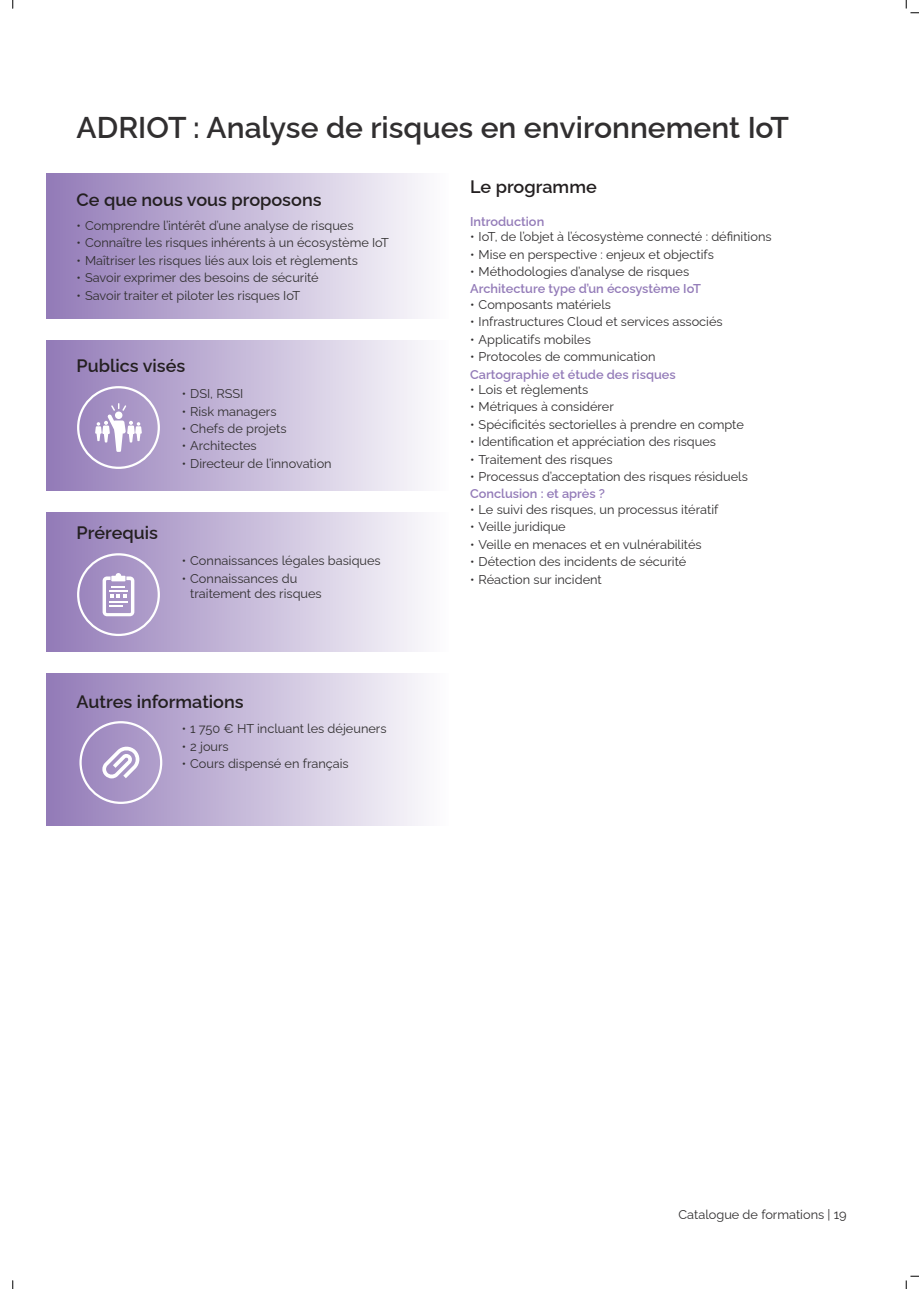
<style>
.page{position:relative;width:919px;height:1289px;background:#fff}
.page>*{position:absolute;margin:0;border:0;box-sizing:border-box;transform-origin:0 0}
.t1{font:600 30px "Raleway";color:#312f30}
.t2{font:600 18px "Raleway";color:#231f20}
.t3{font:12.75px/15.3px "Raleway";color:#312f30}
.t4{font:600 12.75px "Raleway";color:#937bb8}
</style>
<div class="page">
<div style="left:47px;top:340px;width:402px;height:151px;background:linear-gradient(to right,#947db9,#fdfcfd)"></div>
<div style="left:47px;top:512px;width:402px;height:139px;background:linear-gradient(to right,#947db9,#fdfcfd)"></div>
<div style="left:47px;top:673px;width:402px;height:153px;background:linear-gradient(to right,#947cb9,#fdfcfd)"></div>
<div style="left:47px;top:173px;width:402px;height:146px;background:linear-gradient(to right,#937ab7,#fdfdfe)"></div>
<div style="left:77px;top:386px;width:83px;height:83px;border:2px solid #fff;border-radius:50%"></div>
<svg style="left:95px;top:403px;width:47px;height:49px"></svg>
<div style="left:77px;top:553px;width:83px;height:83px;border:2px solid #fff;border-radius:50%"></div>
<svg style="left:103px;top:573px;width:31px;height:43px"></svg>
<div style="left:79px;top:721px;width:83px;height:83px;border:2px solid #fff;border-radius:50%"></div>
<svg style="left:102px;top:745px;width:37px;height:33px"></svg>
<svg style="left:12px;top:0;width:2px;height:9px"></svg>
<svg style="left:12px;top:1280px;width:2px;height:8px"></svg>
<svg style="left:905px;top:0;width:13px;height:14px"></svg>
<svg style="left:905px;top:1275px;width:13px;height:13px"></svg>
<h1 class="t1" style="left:77px;top:103px;width:713px">ADRIOT : Analyse de risques en environnement IoT</h1>
<h2 class="t2" style="left:77px;top:186px;width:246px">Ce que nous vous proposons</h2>
<p class="t3" style="left:77px;top:216px;width:278px">• Comprendre l’intérêt d’une analyse de risques</p>
<p class="t3" style="left:77px;top:234px;width:314px">• Connaître les risques inhérents à un écosystème IoT</p>
<p class="t3" style="left:77px;top:251px;width:283px">• Maîtriser les risques liés aux lois et règlements</p>
<p class="t3" style="left:77px;top:268px;width:244px">• Savoir exprimer des besoins de sécurité</p>
<p class="t3" style="left:77px;top:286px;width:225px">• Savoir traiter et piloter les risques IoT</p>
<h2 class="t2" style="left:77px;top:351px;width:110px">Publics visés</h2>
<h2 class="t2" style="left:77px;top:518px;width:83px">Prérequis</h2>
<p class="t3" style="left:182px;top:384px;width:63px">• DSI, RSSI</p>
<p class="t3" style="left:182px;top:402px;width:96px">• Risk managers</p>
<p class="t3" style="left:182px;top:419px;width:106px">• Chefs de projets</p>
<p class="t3" style="left:182px;top:437px;width:77px">• Architectes</p>
<p class="t3" style="left:182px;top:454px;width:151px">• Directeur de l’innovation</p>
<p class="t3" style="left:182px;top:551px;width:200px">• Connaissances légales basiques</p>
<p class="t3" style="left:190px;top:569px;width:133px;text-indent:-9px">• Connaissances du traitement des risques</p>
<h2 class="t2" style="left:77px;top:687px;width:169px">Autres informations</h2>
<p class="t3" style="left:182px;top:719px;width:206px">• 1 750 € HT incluant les déjeuners</p>
<p class="t3" style="left:182px;top:737px;width:49px">• 2 jours</p>
<p class="t3" style="left:182px;top:754px;width:168px">• Cours dispensé en français</p>
<h2 class="t2" style="left:470px;top:172px;width:128px">Le programme</h2>
<p class="t4" style="left:470px;top:211px;width:76px">Introduction</p>
<p class="t3" style="left:470px;top:227px;width:303px">• IoT, de l’objet à l’écosystème connecté : définitions</p>
<p class="t3" style="left:470px;top:245px;width:245px">• Mise en perspective : enjeux et objectifs</p>
<p class="t3" style="left:470px;top:262px;width:220px">• Méthodologies d’analyse de risques</p>
<p class="t4" style="left:470px;top:279px;width:232px">Architecture type d’un écosystème IoT</p>
<p class="t3" style="left:470px;top:295px;width:142px">• Composants matériels</p>
<p class="t3" style="left:470px;top:312px;width:254px">• Infrastructures Cloud et services associés</p>
<p class="t3" style="left:470px;top:330px;width:122px">• Applicatifs mobiles</p>
<p class="t3" style="left:470px;top:347px;width:187px">• Protocoles de communication</p>
<p class="t4" style="left:470px;top:364px;width:207px">Cartographie et étude des risques</p>
<p class="t3" style="left:470px;top:380px;width:120px">• Lois et règlements</p>
<p class="t3" style="left:470px;top:398px;width:145px">• Métriques à considérer</p>
<p class="t3" style="left:470px;top:415px;width:275px">• Spécificités sectorielles à prendre en compte</p>
<p class="t3" style="left:470px;top:432px;width:247px">• Identification et appréciation des risques</p>
<p class="t3" style="left:470px;top:450px;width:144px">• Traitement des risques</p>
<p class="t3" style="left:470px;top:467px;width:279px">• Processus d’acceptation des risques résiduels</p>
<p class="t4" style="left:470px;top:484px;width:136px">Conclusion : et après ?</p>
<p class="t3" style="left:470px;top:500px;width:250px">• Le suivi des risques, un processus itératif</p>
<p class="t3" style="left:470px;top:517px;width:97px">• Veille juridique</p>
<p class="t3" style="left:470px;top:535px;width:233px">• Veille en menaces et en vulnérabilités</p>
<p class="t3" style="left:470px;top:552px;width:218px">• Détection des incidents de sécurité</p>
<p class="t3" style="left:470px;top:570px;width:133px">• Réaction sur incident</p>
<p class="t3" style="left:678px;top:1205px;width:170px">Catalogue de formations | 19</p>
</div>
